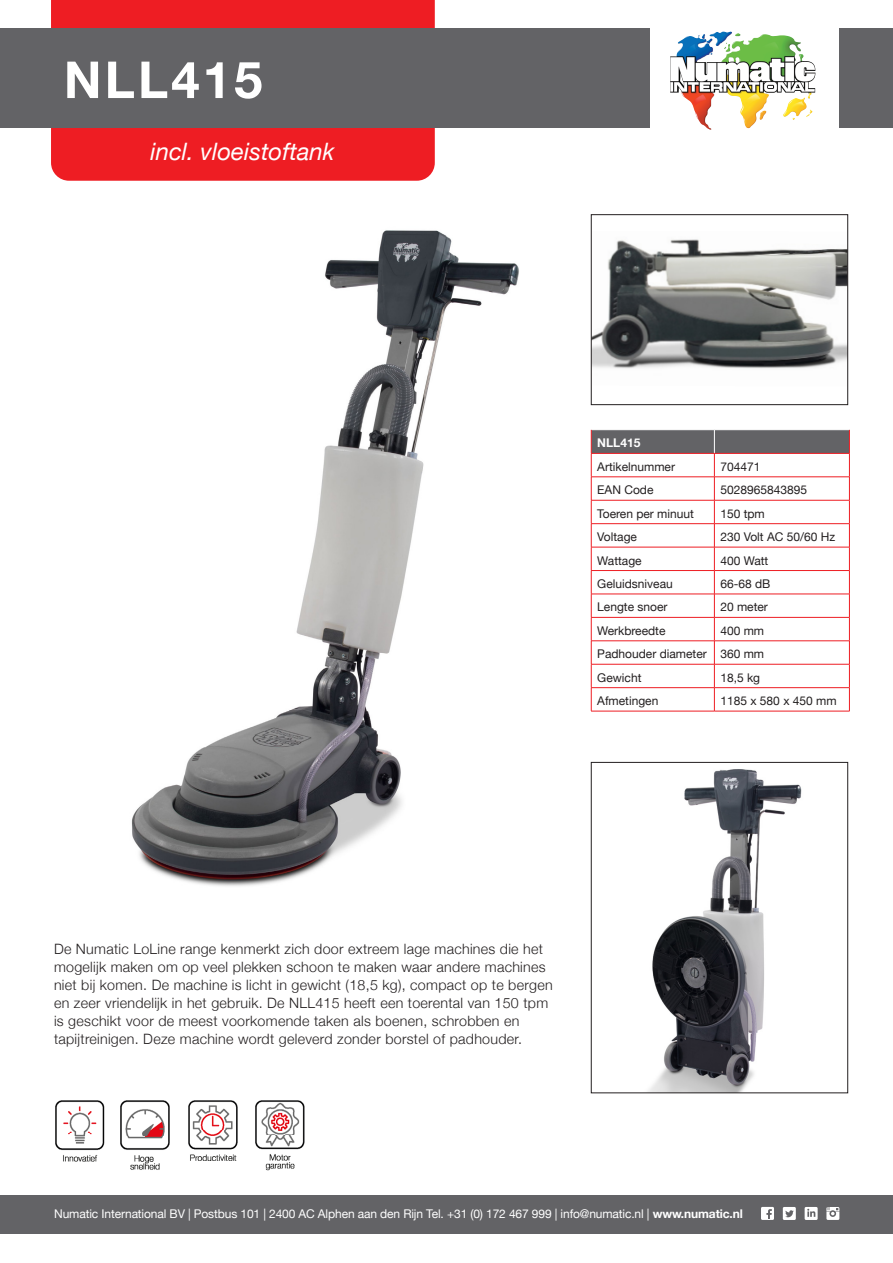
<style>
.page{position:relative;width:893px;height:1263px;background:#fff}
.page>*{position:absolute;margin:0;border:0;box-sizing:border-box;transform-origin:0 0}
.t1{font:700 51px "Helvetica Neue";letter-spacing:.06em;color:#fff}
.t2{font:italic 24px "Helvetica Neue";color:#fff}
.t3{font:300 14.25px/18px "Helvetica Neue";letter-spacing:.02em;color:#231f20}
.Paragraph_Style_1{font:12px "Helvetica Neue";color:#231f20}
.t4{font:12px "Helvetica Neue";letter-spacing:-.01em;color:#fff}
.t5{font:700 12px "Helvetica Neue";color:#fff}
.s1{font-weight:700}
</style>
<div class="page">
<div style="left:51px;top:0;width:384px;height:181px;background:#ee1d23"></div>
<div style="left:0;top:28px;width:893px;height:100px;background:#636366"></div>
<svg style="left:651px;top:28px;width:188px;height:102px;background:#dadccc"></svg>
<svg style="left:710px;top:32px;width:13px;height:3px"></svg>
<div style="left:0;top:1195px;width:893px;height:38px;background:#636366"></div>
<hr style="left:591px;top:711px;width:123px;height:1px;background:#ee1d23">
<hr style="left:714px;top:711px;width:136px;height:1px;background:#ee1d23">
<svg style="left:591px;top:430px;width:259px;height:281px"></svg>
<img style="left:55px;top:1100px;width:49px;height:62px">
<img style="left:121px;top:1100px;width:49px;height:70px">
<img style="left:188px;top:1100px;width:50px;height:61px">
<img style="left:255px;top:1100px;width:50px;height:71px">
<img style="left:649px;top:769px;width:153px;height:322px">
<div style="left:591px;top:762px;width:257px;height:331px;border:1px solid #231f20"></div>
<svg style="left:783px;top:1207px;width:13px;height:13px"></svg>
<svg style="left:761px;top:1207px;width:13px;height:13px"></svg>
<svg style="left:805px;top:1207px;width:13px;height:13px"></svg>
<svg style="left:826px;top:1207px;width:13px;height:13px"></svg>
<img style="left:131px;top:230px;width:388px;height:656px">
<img style="left:593px;top:239px;width:253px;height:130px">
<div style="left:591px;top:214px;width:257px;height:191px;border:1px solid #231f20"></div>
<p class="t1" style="left:64px;top:40px;width:200px">NLL415</p>
<p class="t2" style="left:150px;top:134px;width:185px">incl. vloeistoftank</p>
<p class="t5" style="left:597px;top:434px;width:45px">NLL415</p>
<p class="Paragraph_Style_1" style="left:597px;top:458px;width:79px">Artikelnummer</p>
<p class="Paragraph_Style_1" style="left:720px;top:458px;width:42px">704471</p>
<p class="Paragraph_Style_1" style="left:597px;top:481px;width:58px">EAN Code</p>
<p class="Paragraph_Style_1" style="left:720px;top:481px;width:88px">5028965843895</p>
<p class="Paragraph_Style_1" style="left:597px;top:505px;width:98px">Toeren per minuut</p>
<p class="Paragraph_Style_1" style="left:720px;top:505px;width:46px">150 tpm</p>
<p class="Paragraph_Style_1" style="left:597px;top:528px;width:41px">Voltage</p>
<p class="Paragraph_Style_1" style="left:720px;top:528px;width:116px">230 Volt AC 50/60 Hz</p>
<p class="Paragraph_Style_1" style="left:597px;top:552px;width:46px">Wattage</p>
<p class="Paragraph_Style_1" style="left:720px;top:552px;width:50px">400 Watt</p>
<p class="Paragraph_Style_1" style="left:597px;top:575px;width:77px">Geluidsniveau</p>
<p class="Paragraph_Style_1" style="left:720px;top:575px;width:52px">66-68 dB</p>
<p class="Paragraph_Style_1" style="left:597px;top:598px;width:72px">Lengte snoer</p>
<p class="Paragraph_Style_1" style="left:720px;top:598px;width:49px">20 meter</p>
<p class="Paragraph_Style_1" style="left:597px;top:622px;width:70px">Werkbreedte</p>
<p class="Paragraph_Style_1" style="left:720px;top:622px;width:45px">400 mm</p>
<p class="Paragraph_Style_1" style="left:597px;top:645px;width:111px">Padhouder diameter</p>
<p class="Paragraph_Style_1" style="left:720px;top:645px;width:45px">360 mm</p>
<p class="Paragraph_Style_1" style="left:597px;top:669px;width:46px">Gewicht</p>
<p class="Paragraph_Style_1" style="left:720px;top:669px;width:41px">18,5 kg</p>
<p class="Paragraph_Style_1" style="left:597px;top:692px;width:63px">Afmetingen</p>
<p class="Paragraph_Style_1" style="left:720px;top:692px;width:118px">1185 x 580 x 450 mm</p>
<p class="t3" style="left:54px;top:939px;width:500px">De Numatic LoLine range kenmerkt zich door extreem lage machines die het mogelijk maken om op veel plekken schoon te maken waar andere machines niet bij komen. De machine is licht in gewicht (18,5 kg), compact op te bergen en zeer vriendelijk in het gebruik. De NLL415 heeft een toerental van 150 tpm is geschikt voor de meest voorkomende taken als boenen, schrobben en tapijtreinigen. Deze machine wordt geleverd zonder borstel of padhouder.</p>
<p class="t4" style="left:54px;top:1204px;width:690px">Numatic International BV | Postbus 101 | 2400 AC Alphen aan den Rijn Tel. +31 (0) 172 467 999 | info@numatic.nl | <span class="s1">www.numatic.nl</span></p>
</div>
